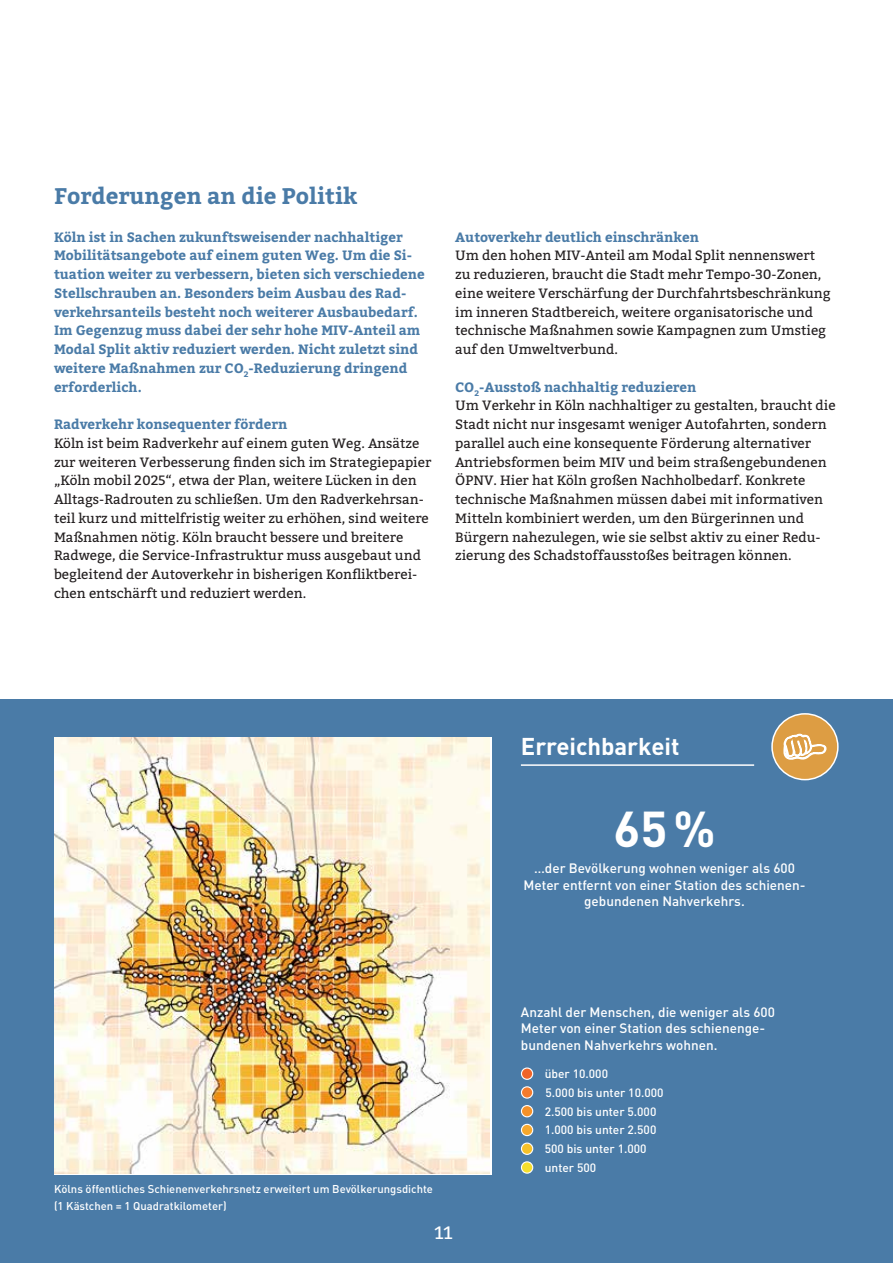
<style>
.page{position:relative;width:893px;height:1263px;background:#fff}
.page>*{position:absolute;margin:0;border:0;box-sizing:border-box;transform-origin:0 0}
.t1{font:700 49.65px "DINOT";color:#fff}
.t2{font:700 24px "DINOT";color:#fff}
.t3{font:700 22.5px "Bitter";color:#4a7ba7}
.t4{font:18px "Bitter";color:#fff}
.t5{font:13.5px/18.8px "Bitter";color:#231f20}
.t6{font:700 13.5px/18.8px "Bitter";color:#4a7ba7}
.t7{font:500 13.5px/16.5px "DINOT";color:#fff;text-align:center}
.t8{font:500 12px "DINOT";color:#fff}
.t9{font:500 11.25px/16.2px "DINOT";color:#fff}
.s1{font-weight:700;color:#4a7ba7}
</style>
<div class="page">
<div style="left:0;top:699px;width:893px;height:564px;background:#4a7ba7"></div>
<img style="left:54px;top:738px;width:436px;height:436px">
<hr style="left:521px;top:764px;width:233px;height:2px;background:#fff">
<div style="left:772px;top:714px;width:66px;height:66px;background:#dd9d43;border-radius:50%"></div>
<div style="left:771px;top:713px;width:68px;height:67px;border:2px solid #fff;border-radius:50%"></div>
<svg style="left:782px;top:713px;width:45px;height:47px"></svg>
<div style="left:521px;top:1068px;width:12px;height:11px;background:#f06429;border-radius:50%"></div>
<div style="left:521px;top:1067px;width:12px;height:13px;border:1px solid #fff;border-radius:50%"></div>
<svg style="left:521px;top:1087px;width:12px;height:11px"></svg>
<div style="left:521px;top:1086px;width:12px;height:13px;border:1px solid #fff;border-radius:50%"></div>
<div style="left:521px;top:1105px;width:12px;height:12px;background:#f49129;border-radius:50%"></div>
<div style="left:521px;top:1105px;width:12px;height:12px;border:1px solid #fff;border-radius:50%"></div>
<div style="left:521px;top:1124px;width:12px;height:11px;background:#f6a82d;border-radius:50%"></div>
<div style="left:521px;top:1124px;width:12px;height:12px;border:1px solid #fff;border-radius:50%"></div>
<div style="left:521px;top:1143px;width:12px;height:11px;background:#f5c129;border-radius:50%"></div>
<div style="left:521px;top:1142px;width:12px;height:13px;border:1px solid #fff;border-radius:50%"></div>
<div style="left:521px;top:1162px;width:12px;height:11px;background:#f4de2c;border-radius:50%"></div>
<div style="left:521px;top:1161px;width:12px;height:13px;border:1px solid #fff;border-radius:50%"></div>
<h3 class="t3" style="left:54px;top:179px;width:305px">Forderungen an die Politik</h3>
<p class="t6" style="left:54px;top:227px;width:372px">Köln ist in Sachen zukunftsweisender nachhaltiger Mobilitätsangebote auf einem guten Weg. Um die Si&shy;tuation weiter zu verbessern, bieten sich verschiedene Stellschrauben an. Besonders beim Ausbau des Rad&shy;verkehrsanteils besteht noch weiterer Ausbaubedarf.<br>Im Gegenzug muss dabei der sehr hohe MIV-Anteil am Modal Split aktiv reduziert werden. Nicht zuletzt sind weitere Maßnahmen zur CO<sub>2</sub>-Reduzierung dringend erforderlich.</p>
<p class="t6" style="left:54px;top:415px;width:235px">Radverkehr konsequenter fördern</p>
<p class="t5" style="left:54px;top:433px;width:379px">Köln ist beim Radverkehr auf einem guten Weg. Ansätze zur weiteren Verbesserung finden sich im Strategiepapier „Köln mobil 2025“, etwa der Plan, weitere Lücken in den Alltags-Radrouten zu schließen. Um den Radverkehrsan&shy;teil kurz und mittelfristig weiter zu erhöhen, sind weitere Maßnahmen nötig. Köln braucht bessere und breitere Radwege, die Service-Infrastruktur muss ausgebaut und begleitend der Autoverkehr in bisherigen Konfliktberei&shy;chen entschärft und reduziert werden.</p>
<p class="t6" style="left:455px;top:227px;width:245px">Autoverkehr deutlich einschränken</p>
<p class="t5" style="left:455px;top:246px;width:377px">Um den hohen MIV-Anteil am Modal Split nennenswert zu reduzieren, braucht die Stadt mehr Tempo-30-Zonen, eine weitere Verschärfung der Durchfahrtsbeschränkung im inneren Stadtbereich, weitere organisatorische und technische Maßnahmen sowie Kampagnen zum Umstieg auf den Umweltverbund.</p>
<p class="t5" style="left:455px;top:377px;width:382px"><span class="s1">CO</span><sub>2</sub><span class="s1">-Ausstoß nachhaltig reduzieren<br></span>Um Verkehr in Köln nachhaltiger zu gestalten, braucht die Stadt nicht nur insgesamt weniger Autofahrten, sondern parallel auch eine konsequente Förderung alternativer Antriebsformen beim MIV und beim straßengebundenen ÖPNV. Hier hat Köln großen Nachholbedarf. Konkrete technische Maßnahmen müssen dabei mit informativen Mitteln kombiniert werden, um den Bürgerinnen und Bürgern nahezulegen, wie sie selbst aktiv zu einer Redu&shy;zierung des Schadstoffausstoßes beitragen können.</p>
<p class="t9" style="left:54px;top:1181px;width:380px">Kölns öffentliches Schienenverkehrsnetz erweitert um Bevölkerungsdichte (1 Kästchen = 1 Quadratkilometer)</p>
<h2 class="t2" style="left:521px;top:730px;width:160px">Erreichbarkeit</h2>
<h1 class="t1" style="left:613px;top:795px;width:104px">65%</h1>
<p class="t7" style="left:523px;top:859px;width:283px">…der Bevölkerung wohnen weniger als 600<br>Meter entfernt von einer Station des schienen&shy;gebundenen Nahverkehrs.</p>
<p class="t7" style="left:521px;top:1003px;width:256px;text-align:left">Anzahl der Menschen, die weniger als 600<br>Meter von einer Station des schienenge&shy;bundenen Nahverkehrs wohnen.</p>
<p class="t8" style="left:545px;top:1065px;width:65px">über 10.000</p>
<p class="t8" style="left:545px;top:1084px;width:120px">5.000 bis unter 10.000</p>
<p class="t8" style="left:545px;top:1103px;width:113px">2.500 bis unter 5.000</p>
<p class="t8" style="left:545px;top:1122px;width:113px">1.000 bis unter 2.500</p>
<p class="t8" style="left:545px;top:1141px;width:103px">500 bis unter 1.000</p>
<p class="t8" style="left:545px;top:1160px;width:53px">unter 500</p>
<h3 class="t4" style="left:434px;top:1219px;width:20px">11</h3>
</div>
